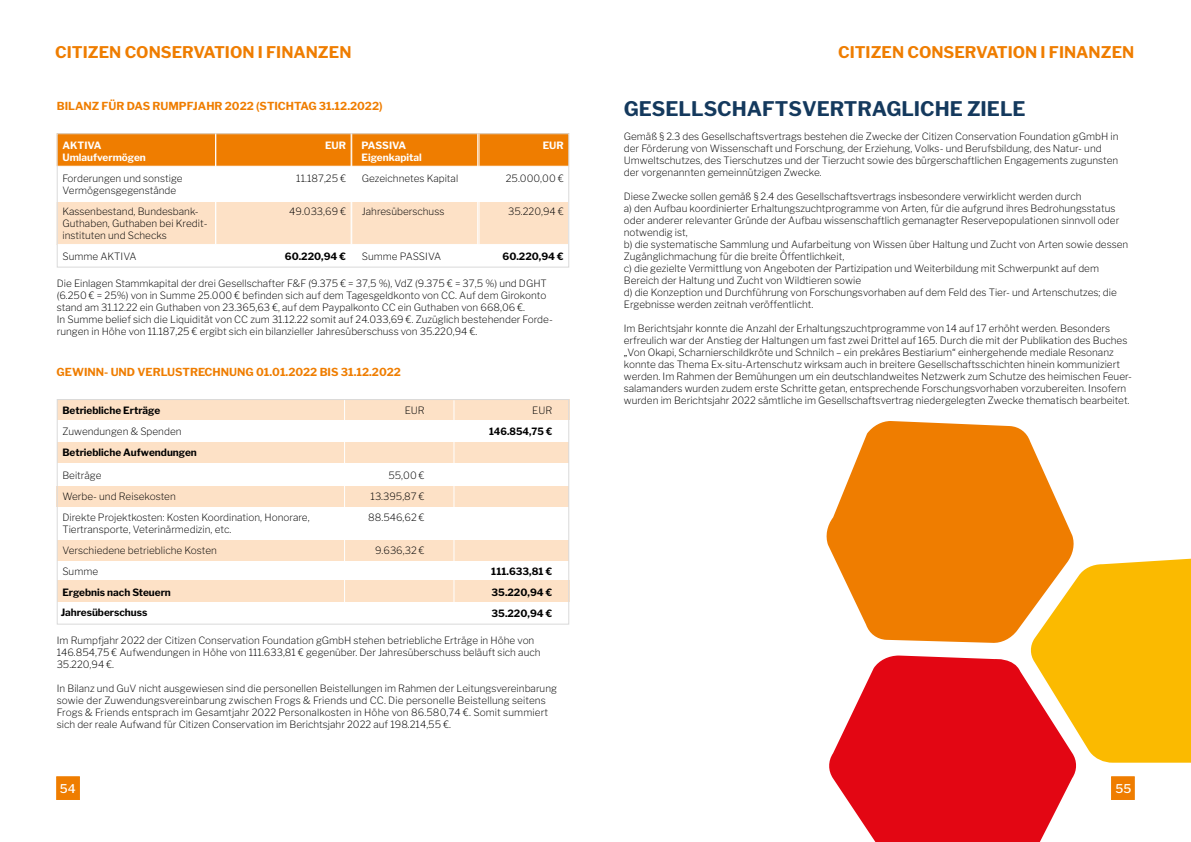
<style>
.page{position:relative;width:1191px;height:842px;background:#fff}
.page>*{position:absolute;margin:0;border:0;box-sizing:border-box;transform-origin:0 0}
.t1{font:700 20px "Libre Franklin";color:#14395d}
.t2{font:700 16px "Libre Franklin";color:#ef7d00}
.t3{font:500 12px "Libre Franklin";color:#fff}
.t4{font:700 11px "Libre Franklin";color:#ef7d00}
.t5{font:200 10px/12px "Libre Franklin";color:#000}
.t6{font:700 10px "Libre Franklin";color:#000}
.t7{font:700 10px/12px "Libre Franklin";color:#fff}
.t8{font:700 10px "Libre Franklin";color:#000;scale:.96 1}
</style>
<div class="page">
<div style="left:58px;top:540px;width:511px;height:20px;background:#fde1c6"></div>
<div style="left:57px;top:487px;width:512px;height:20px;background:#fde1c6"></div>
<div style="left:58px;top:442px;width:511px;height:20px;background:#fde1c6"></div>
<svg style="left:829px;top:655px;width:247px;height:187px;fill:#e30613"></svg>
<svg style="left:1029px;top:559px;width:162px;height:204px;background:#f9b316"></svg>
<svg style="left:826px;top:421px;width:249px;height:222px;fill:#ef7d00"></svg>
<div style="left:56px;top:776px;width:24px;height:24px;background:#ef7d00;border:1px solid #ef7d00"></div>
<div style="left:1111px;top:776px;width:23px;height:24px;background:#ef7d00;border:1px solid #ef7d00"></div>
<div style="left:57px;top:201px;width:511px;height:43px;background:#fde1c6"></div>
<div style="left:59px;top:135px;width:508px;height:31px;background:#ef7d00"></div>
<hr style="left:351px;top:133px;width:1px;height:33px;background:#fff">
<hr style="left:479px;top:133px;width:1px;height:33px;background:#fff">
<hr style="left:351px;top:200px;width:1px;height:44px;background:#fff">
<hr style="left:479px;top:200px;width:1px;height:44px;background:#fff">
<svg style="left:569px;top:245px;width:1px;height:20px"></svg>
<hr style="left:215px;top:132px;width:1px;height:134px;background:#fff">
<hr style="left:350px;top:133px;width:1px;height:135px;background:#fff">
<hr style="left:477px;top:131px;width:1px;height:135px;background:#fff">
<div style="left:57px;top:133px;width:512px;height:135px;border:1px solid #dadada"></div>
<div style="left:57px;top:580px;width:512px;height:22px;background:#fde1c6"></div>
<div style="left:57px;top:399px;width:512px;height:20px;background:#fde1c6"></div>
<hr style="left:344px;top:399px;width:1px;height:212px;background:#fff">
<hr style="left:453px;top:400px;width:1px;height:212px;background:#fff">
<div style="left:57px;top:399px;width:512px;height:226px;border:1px solid #dadada"></div>
<h2 class="t2" style="left:55px;top:43px;width:298px">CITIZEN CONSERVATION I FINANZEN</h2>
<p class="t4" style="left:57px;top:99px;width:327px">BILANZ FÜR DAS RUMPFJAHR 2022 (STICHTAG 31.12.2022)</p>
<p class="t7" style="left:62px;top:139px;width:85px">AKTIVA<br>Umlaufvermögen</p>
<p class="t7" style="left:325px;top:139px;width:22px">EUR</p>
<p class="t7" style="left:361px;top:139px;width:62px">PASSIVA<br>Eigenkapital</p>
<p class="t7" style="left:543px;top:139px;width:22px">EUR</p>
<p class="t5" style="left:62px;top:172px;width:122px">Forderungen und sonstige<br>Vermögensgegenstände</p>
<p class="t5" style="left:296px;top:172px;width:51px">11.187,25 €</p>
<p class="t5" style="left:362px;top:172px;width:98px">Gezeichnetes Kapital</p>
<p class="t5" style="left:506px;top:172px;width:59px">25.000,00 €</p>
<p class="t5" style="left:62px;top:205px;width:146px">Kassenbestand, Bundesbank-<br>Guthaben, Guthaben bei Kredit&shy;instituten und Schecks</p>
<p class="t5" style="left:289px;top:205px;width:58px">49.033,69 €</p>
<p class="t5" style="left:362px;top:205px;width:84px">Jahresüberschuss</p>
<p class="t5" style="left:508px;top:205px;width:57px">35.220,94 €</p>
<p class="t5" style="left:62px;top:250px;width:76px">Summe AKTIVA</p>
<p class="t6" style="left:285px;top:250px;width:63px">60.220,94 €</p>
<p class="t5" style="left:362px;top:250px;width:81px">Summe PASSIVA</p>
<p class="t6" style="left:502px;top:250px;width:63px">60.220,94 €</p>
<p class="t5" style="left:57px;top:278px;width:497px">Die Einlagen Stammkapital der drei Gesellschafter F&amp;F (9.375 € = 37,5 %), VdZ (9.375 € = 37,5 %) und DGHT (6.250 € = 25%) von in Summe 25.000 € befinden sich auf dem Tagesgeldkonto von CC. Auf dem Girokonto stand am 31.12.22 ein Guthaben von 23.365,63 €, auf dem Paypalkonto CC ein Guthaben von 668,06 €.<br>In Summe belief sich die Liquidität von CC zum 31.12.22 somit auf 24.033,69 €. Zuzüglich bestehender Forde&shy;rungen in Höhe von 11.187,25 € ergibt sich ein bilanzieller Jahresüberschuss von 35.220,94 €.</p>
<p class="t4" style="left:57px;top:365px;width:346px">GEWINN- UND VERLUSTRECHNUNG 01.01.2022 BIS 31.12.2022</p>
<p class="t6" style="left:62px;top:405px;width:99px">Betriebliche Erträge</p>
<p class="t5" style="left:405px;top:405px;width:22px">EUR</p>
<p class="t5" style="left:532px;top:405px;width:22px">EUR</p>
<p class="t5" style="left:62px;top:426px;width:121px">Zuwendungen &amp; Spenden</p>
<p class="t8" style="left:489px;top:426px;width:67px">146.854,75 €</p>
<p class="t6" style="left:62px;top:447px;width:136px">Betriebliche Aufwendungen</p>
<p class="t5" style="left:62px;top:470px;width:41px">Beiträge</p>
<p class="t5" style="left:388px;top:470px;width:38px">55,00 €</p>
<p class="t5" style="left:62px;top:491px;width:115px">Werbe- und Reisekosten</p>
<p class="t5" style="left:370px;top:491px;width:56px">13.395,87 €</p>
<p class="t5" style="left:62px;top:512px;width:249px">Direkte Projektkosten: Kosten Koordination, Honorare,<br>Tiertransporte, Veterinärmedizin, etc.</p>
<p class="t5" style="left:368px;top:512px;width:58px">88.546,62 €</p>
<p class="t5" style="left:62px;top:545px;width:156px">Verschiedene betriebliche Kosten</p>
<p class="t5" style="left:375px;top:545px;width:51px">9.636,32 €</p>
<p class="t5" style="left:62px;top:566px;width:37px">Summe</p>
<p class="t6" style="left:491px;top:566px;width:63px">111.633,81 €</p>
<p class="t6" style="left:62px;top:587px;width:110px">Ergebnis nach Steuern</p>
<p class="t6" style="left:491px;top:587px;width:62px">35.220,94 €</p>
<p class="t6" style="left:61px;top:606px;width:88px">Jahresüberschuss</p>
<p class="t6" style="left:491px;top:608px;width:62px">35.220,94 €</p>
<p class="t5" style="left:57px;top:635px;width:485px">Im Rumpfjahr 2022 der Citizen Conservation Foundation gGmbH stehen betriebliche Erträge in Höhe von<br>146.854,75 € Aufwendungen in Höhe von 111.633,81 € gegenüber. Der Jahresüberschuss beläuft sich auch<br>35.220,94 €.</p>
<p class="t5" style="left:57px;top:683px;width:502px">In Bilanz und GuV nicht ausgewiesen sind die personellen Beistellungen im Rahmen der Leitungsvereinbarung sowie der Zuwendungsvereinbarung zwischen Frogs &amp; Friends und CC. Die personelle Beistellung seitens Frogs &amp; Friends entsprach im Gesamtjahr 2022 Personalkosten in Höhe von 86.580,74 €. Somit summiert sich der reale Aufwand für Citizen Conservation im Berichtsjahr 2022 auf 198.214,55 €.</p>
<h2 class="t2" style="left:838px;top:43px;width:298px">CITIZEN CONSERVATION I FINANZEN</h2>
<h1 class="t1" style="left:624px;top:97px;width:403px">GESELLSCHAFTSVERTRAGLICHE ZIELE</h1>
<p class="t5" style="left:624px;top:131px;width:496px">Gemäß § 2.3 des Gesellschaftsvertrags bestehen die Zwecke der Citizen Conservation Foundation gGmbH in der Förderung von Wissenschaft und Forschung, der Erziehung, Volks- und Berufsbildung, des Natur- und Umweltschutzes, des Tierschutzes und der Tierzucht sowie des bürgerschaftlichen Engagements zugunsten der vorgenannten gemeinnützigen Zwecke.</p>
<p class="t5" style="left:624px;top:191px;width:506px">Diese Zwecke sollen gemäß § 2.4 des Gesellschaftsvertrags insbesondere verwirklicht werden durch<br>a) den Aufbau koordinierter Erhaltungszuchtprogramme von Arten, für die aufgrund ihres Bedrohungsstatus oder anderer relevanter Gründe der Aufbau wissenschaftlich gemanagter Reservepopulationen sinnvoll oder notwendig ist,<br>b) die systematische Sammlung und Aufarbeitung von Wissen über Haltung und Zucht von Arten sowie dessen Zugänglichmachung für die breite Öffentlichkeit,<br>c) die gezielte Vermittlung von Angeboten der Partizipation und Weiterbildung mit Schwerpunkt auf dem Bereich der Haltung und Zucht von Wildtieren sowie<br>d) die Konzeption und Durchführung von Forschungsvorhaben auf dem Feld des Tier- und Artenschutzes; die Ergebnisse werden zeitnah veröffentlicht.</p>
<p class="t5" style="left:624px;top:323px;width:509px">Im Berichtsjahr konnte die Anzahl der Erhaltungszuchtprogramme von 14 auf 17 erhöht werden. Besonders erfreulich war der Anstieg der Haltungen um fast zwei Drittel auf 165. Durch die mit der Publikation des Buches „Von Okapi, Scharnierschildkröte und Schnilch – ein prekäres Bestiarium“ einhergehende mediale Resonanz konnte das Thema Ex-situ-Artenschutz wirksam auch in breitere Gesellschaftsschichten hinein kommuniziert werden. Im Rahmen der Bemühungen um ein deutschlandweites Netzwerk zum Schutze des heimischen Feuer&shy;salamanders wurden zudem erste Schritte getan, entsprechende Forschungsvorhaben vorzubereiten. Insofern wurden im Berichtsjahr 2022 sämtliche im Gesellschaftsvertrag niedergelegten Zwecke thematisch bearbeitet.</p>
<p class="t3" style="left:60px;top:782px;width:17px">54</p>
<p class="t3" style="left:1115px;top:782px;width:17px">55</p>
</div>
